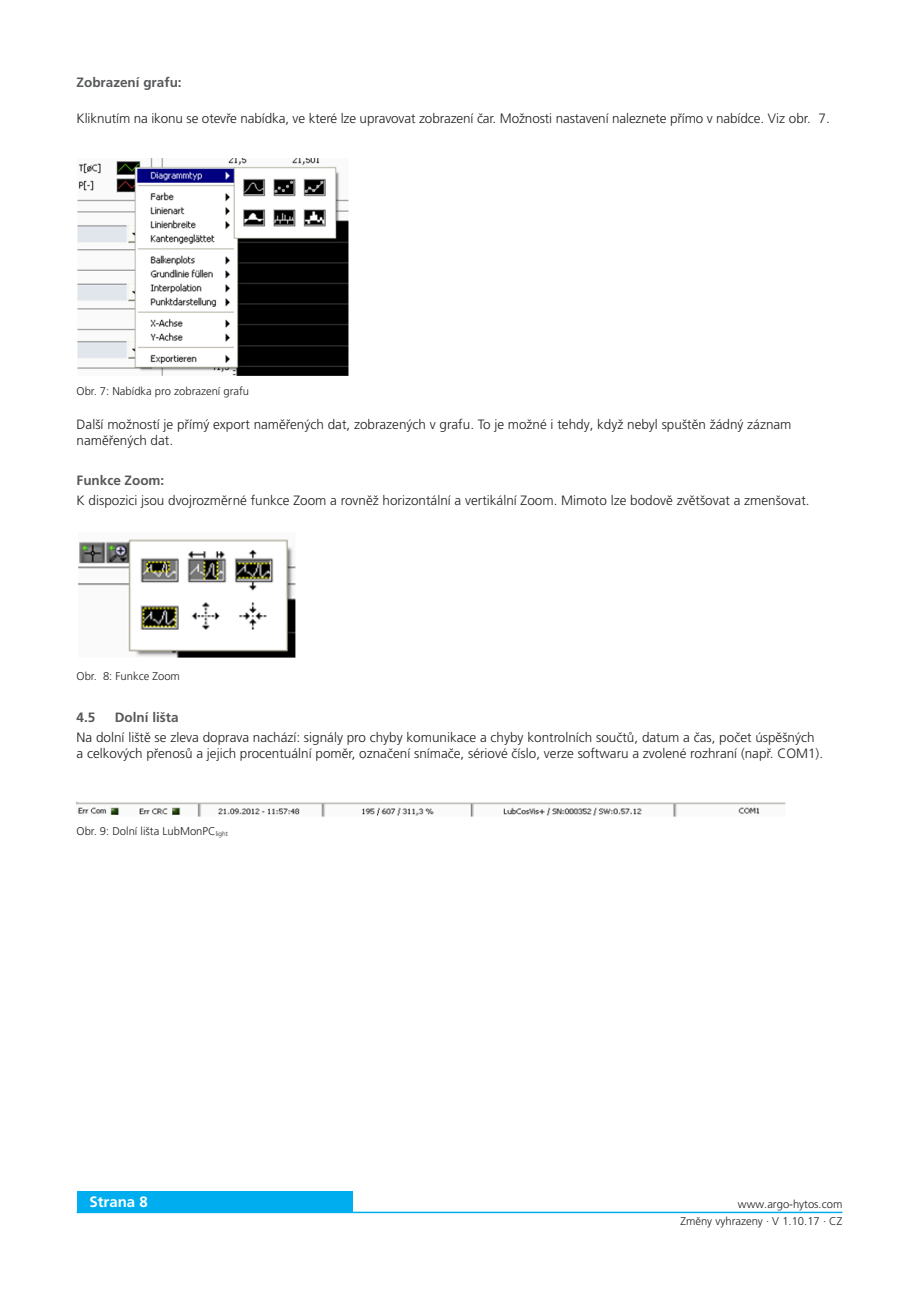
<style>
.page{position:relative;width:919px;height:1289px;background:#fff}
.page>*{position:absolute;margin:0;border:0;box-sizing:border-box;transform-origin:0 0}
.t1{font:700 15px "Frutiger LT Pro";color:#fff}
._06_Copytext{font:300 13.5px/16.2px "Frutiger LT Pro";color:#231f20}
._05_Subline_Copytext{font:700 13.5px "Frutiger LT Pro";color:#57585a}
.Überschrift_3_grau{font:700 13.5px "Frutiger LT Pro";color:#57585a}
._08_Legend{font:300 11.25px "Frutiger LT Pro";color:#231f20}
.s1{font-size:6.6px}
</style>
<div class="page">
<div style="left:77px;top:1191px;width:275px;height:21px;background:#00aeef"></div>
<hr style="left:77px;top:1211px;width:765px;height:2px;background:#00aeef">
<img style="left:78px;top:539px;width:218px;height:119px">
<img style="left:77px;top:158px;width:272px;height:218px">
<img style="left:77px;top:801px;width:709px;height:16px">
<p class="_05_Subline_Copytext" style="left:77px;top:74px;width:107px">Zobrazení grafu:</p>
<p class="_06_Copytext" style="left:77px;top:111px;width:754px">Kliknutím na ikonu se otevře nabídka, ve které lze upravovat zobrazení čar. Možnosti nastavení naleznete přímo v nabídce. Viz obr. 7.</p>
<p class="_08_Legend" style="left:77px;top:384px;width:174px">Obr. 7: Nabídka pro zobrazení grafu</p>
<p class="_06_Copytext" style="left:77px;top:416px;width:716px">Další možností je přímý export naměřených dat, zobrazených v grafu. To je možné i tehdy, když nebyl spuštěn žádný záznam naměřených dat.</p>
<p class="_05_Subline_Copytext" style="left:77px;top:472px;width:89px">Funkce Zoom:</p>
<p class="_06_Copytext" style="left:77px;top:492px;width:734px">K dispozici jsou dvojrozměrné funkce Zoom a rovněž horizontální a vertikální Zoom. Mimoto lze bodově zvětšovat a zmenšovat.</p>
<p class="_08_Legend" style="left:77px;top:669px;width:105px">Obr. 8: Funkce Zoom</p>
<p class="Überschrift_3_grau" style="left:77px;top:709px;width:20px">4.5</p>
<p class="Überschrift_3_grau" style="left:115px;top:709px;width:65px">Dolní lišta</p>
<p class="_06_Copytext" style="left:77px;top:729px;width:748px">Na dolní liště se zleva doprava nachází: signály pro chyby komunikace a chyby kontrolních součtů, datum a čas, počet úspěšných a celkových přenosů a jejich procentuální poměr, označení snímače, sériové číslo, verze softwaru a zvolené rozhraní (např. COM1).</p>
<p class="_08_Legend" style="left:77px;top:824px;width:153px">Obr. 9: Dolní lišta LubMonPC<span class="s1">light</span></p>
<p class="t1" style="left:89px;top:1193px;width:60px">Strana 8</p>
<p class="_08_Legend" style="left:738px;top:1197px;width:106px">www.argo-hytos.com</p>
<p class="_08_Legend" style="left:680px;top:1214px;width:163px">Změny vyhrazeny · V 1.10.17 · CZ</p>
</div>
